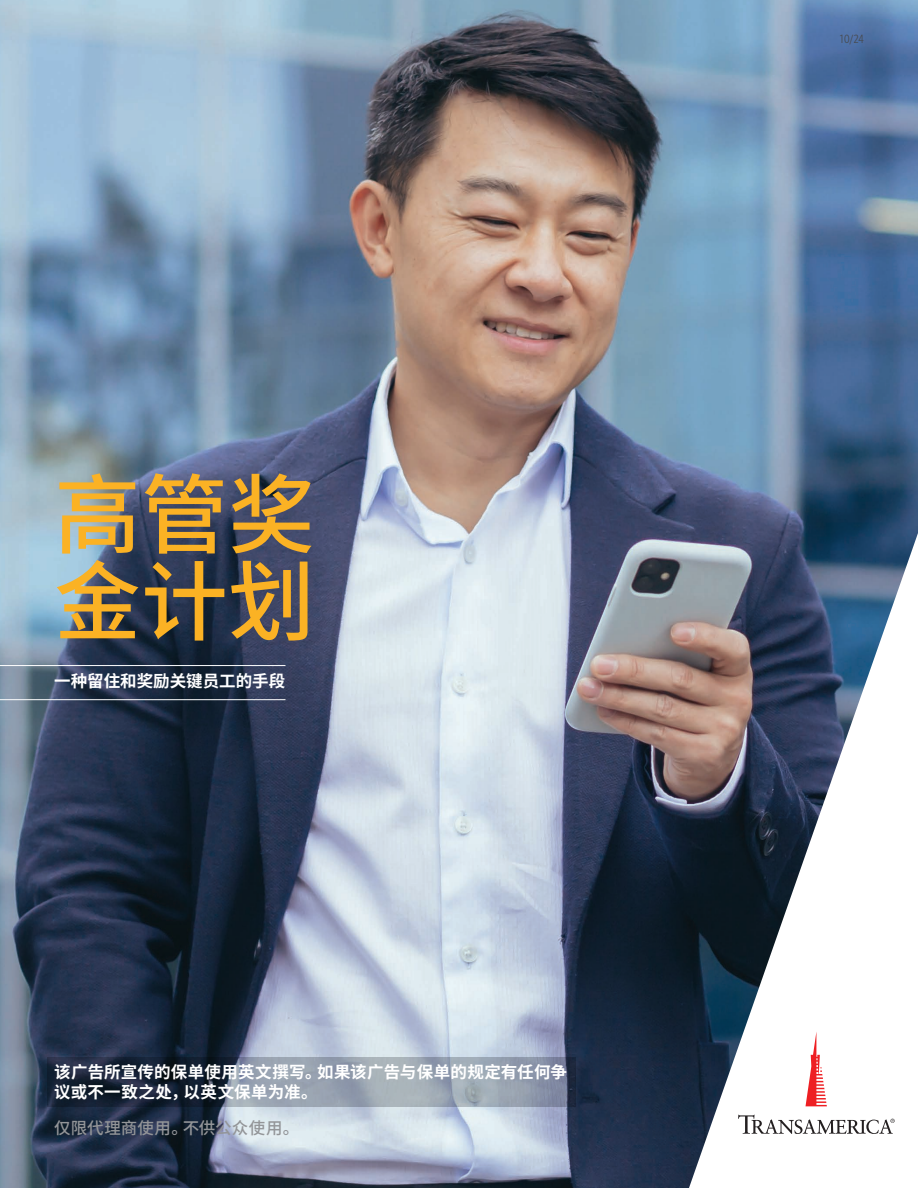
<style>
.page{position:relative;width:918px;height:1188px;background:#fff}
.page>*{position:absolute;margin:0;border:0;box-sizing:border-box;transform-origin:0 0}
.t1{font:500 87px/87px "Noto Sans CJ Ksc";color:#fbb224}
.t2{font:700 16.5px/19.8px "Noto Sans CJ Ksc";letter-spacing:.01em;color:#fff}
.t3{font:500 16.5px "Noto Sans CJ Ksc";letter-spacing:.015em;color:#939598}
.t4{font:12px "Whitney Condensed";color:#474a4e}
</style>
<div class="page">
<img style="left:0;top:0;width:918px;height:1188px">
<svg style="left:47px;top:1057px;width:528px;height:49px;background:#697483"></svg>
<svg style="left:806px;top:1032px;width:21px;height:74px"></svg>
<svg style="left:738px;top:1115px;width:157px;height:19px"></svg>
<hr style="left:0;top:665px;width:285px;height:1px;background:#fff">
<hr style="left:0;top:699px;width:285px;height:1px;background:#fff">
<h1 class="t1" style="left:54px;top:473px;width:262px">高管奖金计划</h1>
<p class="t2" style="left:54px;top:672px;width:233px">一种留住和奖励关键员工的手段</p>
<p class="t2" style="left:54px;top:1063px;width:515px">该广告所宣传的保单使用英文撰写。如果该广告与保单的规定有任何争议或不一致之处，以英文保单为准。</p>
<p class="t3" style="left:54px;top:1119px;width:247px">仅限代理商使用。不供公众使用。</p>
<p class="t4" style="left:840px;top:31px;width:25px">10/24</p>
</div>
